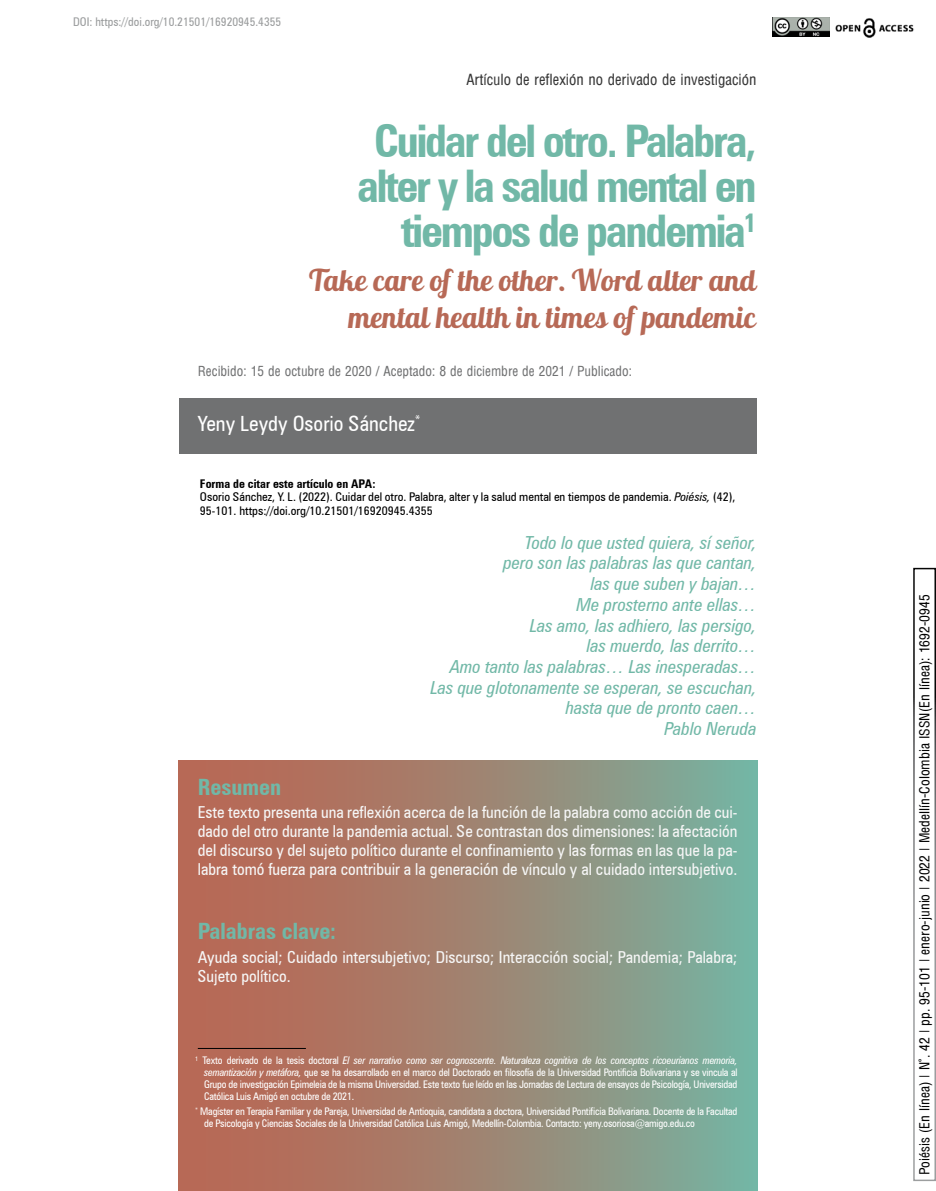
<style>
.page{position:relative;width:936px;height:1191px;background:#fff}
.page>*{position:absolute;margin:0;border:0;box-sizing:border-box;transform-origin:0 0}
.t1{font:700 condensed 45px/45px "Zurich BT";letter-spacing:-.05em;color:#71b8a7;text-align:right}
.t2{font:30px/36px "Lobster";color:#b76956;text-align:right}
.t3{font:700 condensed 22.5px "Zurich BT";color:#71b8a7}
.t4{font:condensed 21px "Zurich BT";color:#fff}
.t5{font:italic condensed 18px/20.7px "Zurich BT";color:#71b8a7;text-align:right}
.t6{font:condensed 16.5px/18.9px "Zurich BT";color:#f6f6f6;text-align:justify}
.t7{font:15px "Arena Condensed";color:#373737}
.t8{font:13.5px "Arena Condensed";color:#000}
.t9{font:13.5px "Arena Condensed";color:#707172}
.t10{font:condensed 12px/13.8px "Zurich BT";color:#000;scale:1.04 1}
.t11{font:condensed 12px "Zurich BT";color:#9c9e9f}
.t12{font:condensed 10.5px/11.7px "Zurich BT";letter-spacing:-.02em;color:#fff;text-align:justify}
.s1{font-weight:700}
.s2{font-style:italic}
</style>
<div class="page">
<img style="left:835px;top:18px;width:79px;height:20px">
<img style="left:772px;top:17px;width:57px;height:20px">
<div style="left:913px;top:568px;width:22px;height:613px;border:2px solid #fff"></div>
<div style="left:178px;top:760px;width:579px;height:431px;background:linear-gradient(to right,#c05f4b,#7aaf9d)"></div>
<div style="left:179px;top:398px;width:577px;height:55px;background:#707172"></div>
<hr style="left:198px;top:1048px;width:108px;height:1px;background:#000">
<p class="t11" style="left:73px;top:15px;width:210px">DOI: https://doi.org/10.21501/16920945.4355</p>
<h3 class="t7" style="left:466px;top:71px;width:292px">Artículo de reflexión no derivado de investigación</h3>
<h1 class="t1" style="left:357px;top:118px;width:401px">Cuidar del otro. Palabra, alter y la salud mental en tiempos de pandemia<sup>1</sup></h1>
<h2 class="t2" style="left:310px;top:262px;width:448px">Take care of the other. Word alter and mental health in times of pandemic</h2>
<p class="t9" style="left:198px;top:363px;width:436px">Recibido: 15 de octubre de 2020 / Aceptado: 8 de diciembre de 2021 / Publicado:</p>
<h3 class="t4" style="left:198px;top:411px;width:224px">Yeny Leydy Osorio Sánchez<sup>*</sup></h3>
<p class="t10" style="left:200px;top:476px;width:516px"><span class="s1">Forma de citar este artículo en APA:<br></span>Osorio Sánchez, Y. L. (2022). Cuidar del otro. Palabra, alter y la salud mental en tiempos de pandemia. <span class="s2">Poiésis,</span> (42),<br>95-101. https://doi.org/10.21501/16920945.4355</p>
<p class="t5" style="left:430px;top:532px;width:328px">Todo lo que usted quiera, sí señor,<br>pero son las palabras las que cantan,<br>las que suben y bajan…<br>Me prosterno ante ellas…<br>Las amo, las adhiero, las persigo,<br>las muerdo, las derrito…<br>Amo tanto las palabras… Las inesperadas…<br>Las que glotonamente se esperan, se escuchan, hasta que de pronto caen…<br>Pablo Neruda</p>
<h3 class="t3" style="left:198px;top:773px;width:85px">Resumen</h3>
<p class="t6" style="left:198px;top:802px;width:541px">Este texto presenta una reflexión acerca de la función de la palabra como acción de cui&shy;dado del otro durante la pandemia actual. Se contrastan dos dimensiones: la afectación del discurso y del sujeto político durante el confinamiento y las formas en las que la pa&shy;labra tomó fuerza para contribuir a la generación de vínculo y al cuidado intersubjetivo.</p>
<h3 class="t3" style="left:198px;top:917px;width:140px">Palabras clave:</h3>
<h3 class="t6" style="left:198px;top:947px;width:541px">Ayuda social; Cuidado intersubjetivo; Discurso; Interacción social; Pandemia; Palabra;<br>Sujeto político.</h3>
<p class="t12" style="left:204px;top:1054px;width:534px;text-indent:-9px"><sup>1</sup> Texto derivado de la tesis doctoral <span class="s2">El ser narrativo como ser cognoscente. Naturaleza cognitiva de los conceptos ricoeurianos memoria, semantización y metáfora,</span> que se ha desarrollado en el marco del Doctorado en filosofía de la Universidad Pontificia Bolivariana y se vincula al Grupo de investigación Epimeleia de la misma Universidad. Este texto fue leído en las Jornadas de Lectura de ensayos de Psicología, Universidad Católica Luis Amigó en octubre de 2021.</p>
<p class="t12" style="left:204px;top:1105px;width:534px;text-indent:-9px"><sup>*</sup> Magíster en Terapia Familiar y de Pareja, Universidad de Antioquia, candidata a doctora, Universidad Pontificia Bolivariana. Docente de la Facultad de Psicología y Ciencias Sociales de la Universidad Católica Luis Amigó, Medellín-Colombia. Contacto: yeny.osoriosa@amigo.edu.co</p>
<p class="t8" style="left:916px;top:1175px;width:582px;rotate:-90deg">Poiésis (En línea) | N°. 42 | pp. 95-101 | enero-junio | 2022 | Medellín-Colombia ISSN(En línea): 1692-0945</p>
</div>
